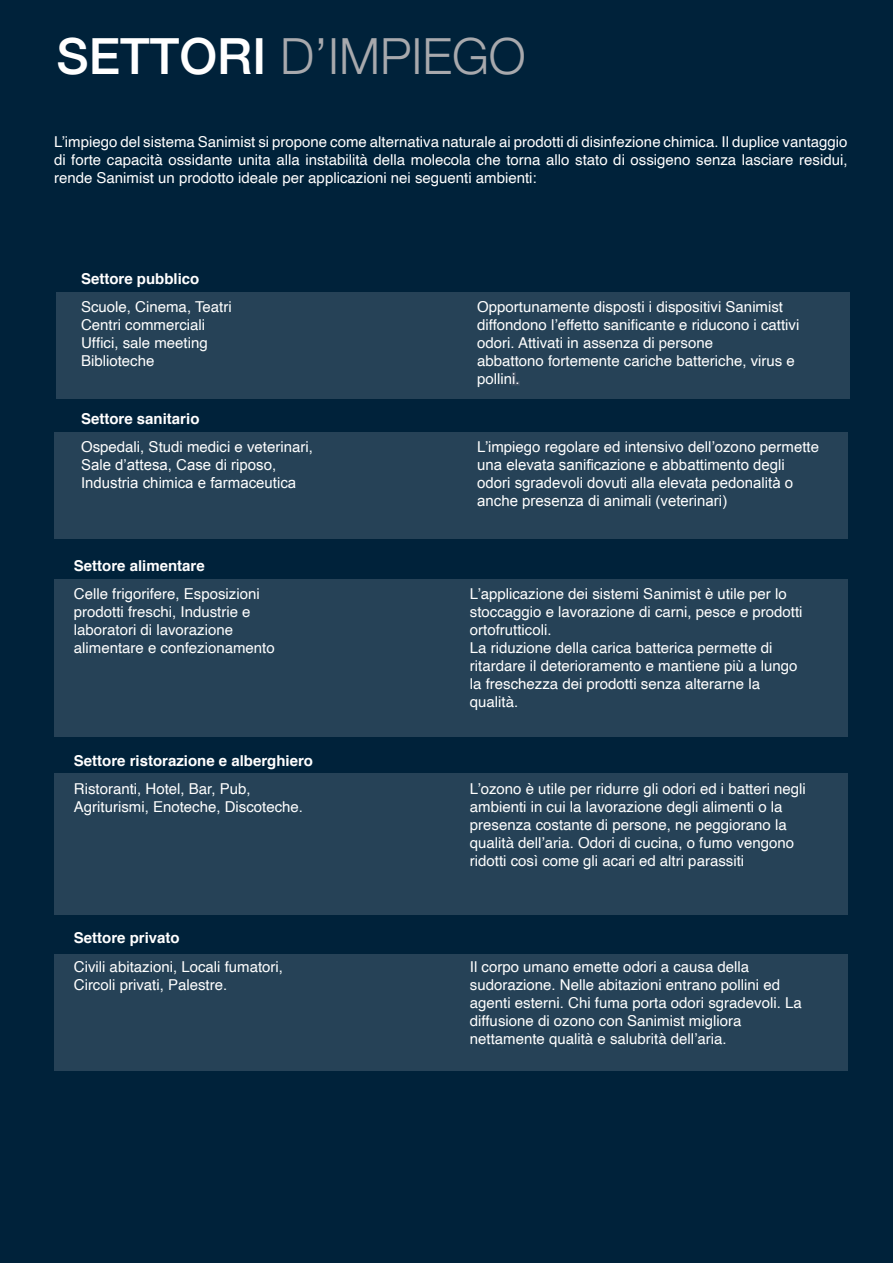
<style>
.page{position:relative;width:893px;height:1263px;background:#00223a}
.page>*{position:absolute;margin:0;border:0;box-sizing:border-box;transform-origin:0 0}
.t1{font:300 49.8px "Helvetica Neue";color:#a8a9ad}
.t2{font:15px/18px "Helvetica";color:#fff;text-align:justify}
.t3{font:15px "Arial";color:#fff}
.t4{font:700 15px "Helvetica";color:#fff}
.s1{font-weight:500;color:#fff}
</style>
<div class="page">
<div style="left:56px;top:292px;width:793px;height:107px;background:#264257"></div>
<div style="left:54px;top:432px;width:794px;height:106px;background:#264257"></div>
<div style="left:54px;top:579px;width:794px;height:158px;background:#264257"></div>
<div style="left:54px;top:774px;width:794px;height:141px;background:#264257"></div>
<div style="left:54px;top:954px;width:794px;height:116px;background:#264257"></div>
<p class="t1" style="left:57px;top:16px;width:471px"><span class="s1">SETTORI</span> D’IMPIEGO</p>
<p class="t2" style="left:54px;top:134px;width:795px">L’impiego del sistema Sanimist si propone come alternativa naturale ai prodotti di disinfezione chimica. Il duplice vantaggio di forte capacità ossidante unita alla instabilità della molecola che torna allo stato di ossigeno senza lasciare residui, rende Sanimist un prodotto ideale per applicazioni nei seguenti ambienti:</p>
<p class="t4" style="left:81px;top:266px;width:120px">Settore pubblico</p>
<p class="t2" style="left:81px;top:298px;width:152px">Scuole, Cinema, Teatri</p>
<p class="t2" style="left:81px;top:316px;width:126px">Centri commerciali</p>
<p class="t2" style="left:81px;top:334px;width:128px">Uffici, sale meeting</p>
<p class="t2" style="left:81px;top:352px;width:75px">Biblioteche</p>
<p class="t4" style="left:81px;top:406px;width:120px">Settore sanitario</p>
<p class="t2" style="left:81px;top:438px;width:233px">Ospedali, Studi medici e veterinari,</p>
<p class="t3" style="left:81px;top:455px;width:197px">Sale d’attesa, Case di riposo,</p>
<p class="t3" style="left:81px;top:473px;width:217px">Industria chimica e farmaceutica</p>
<p class="t4" style="left:74px;top:553px;width:132px">Settore alimentare</p>
<p class="t2" style="left:74px;top:585px;width:187px">Celle frigorifere, Esposizioni</p>
<p class="t2" style="left:74px;top:603px;width:178px">prodotti freschi, Industrie e</p>
<p class="t2" style="left:74px;top:621px;width:161px">laboratori di lavorazione</p>
<p class="t2" style="left:74px;top:639px;width:202px">alimentare e confezionamento</p>
<p class="t4" style="left:74px;top:748px;width:241px">Settore ristorazione e alberghiero</p>
<p class="t2" style="left:74px;top:780px;width:178px">Ristoranti, Hotel, Bar, Pub,</p>
<p class="t2" style="left:74px;top:798px;width:231px">Agriturismi, Enoteche, Discoteche.</p>
<p class="t4" style="left:74px;top:926px;width:107px">Settore privato</p>
<p class="t2" style="left:74px;top:958px;width:211px">Civili abitazioni, Locali fumatori,</p>
<p class="t2" style="left:74px;top:976px;width:155px">Circoli privati, Palestre.</p>
<p class="t2" style="left:477px;top:298px;width:307px">Opportunamente disposti i dispositivi Sanimist</p>
<p class="t2" style="left:477px;top:316px;width:324px">diffondono l’effetto sanificante e riducono i cattivi</p>
<p class="t2" style="left:477px;top:334px;width:237px">odori. Attivati in assenza di persone</p>
<p class="t2" style="left:477px;top:352px;width:319px">abbattono fortemente cariche batteriche, virus e</p>
<p class="t2" style="left:477px;top:370px;width:44px">pollini.</p>
<p class="t2" style="left:477px;top:438px;width:343px">L’impiego regolare ed intensivo dell’ozono permette</p>
<p class="t3" style="left:477px;top:455px;width:309px">una elevata sanificazione e abbattimento degli</p>
<p class="t3" style="left:477px;top:473px;width:317px">odori sgradevoli dovuti alla elevata pedonalità o</p>
<p class="t3" style="left:477px;top:491px;width:252px">anche presenza di animali (veterinari)</p>
<p class="t2" style="left:470px;top:585px;width:318px">L’applicazione dei sistemi Sanimist è utile per lo</p>
<p class="t2" style="left:470px;top:603px;width:334px">stoccaggio e lavorazione di carni, pesce e prodotti</p>
<p class="t2" style="left:470px;top:621px;width:83px">ortofrutticoli.</p>
<p class="t2" style="left:470px;top:639px;width:304px">La riduzione della carica batterica permette di</p>
<p class="t2" style="left:470px;top:657px;width:329px">ritardare il deterioramento e mantiene più a lungo</p>
<p class="t2" style="left:470px;top:675px;width:292px">la freschezza dei prodotti senza alterarne la</p>
<p class="t2" style="left:470px;top:693px;width:50px">qualità.</p>
<p class="t2" style="left:470px;top:780px;width:337px">L’ozono è utile per ridurre gli odori ed i batteri negli</p>
<p class="t2" style="left:470px;top:798px;width:314px">ambienti in cui la lavorazione degli alimenti o la</p>
<p class="t2" style="left:470px;top:816px;width:318px">presenza costante di persone, ne peggiorano la</p>
<p class="t2" style="left:470px;top:834px;width:326px">qualità dell’aria. Odori di cucina, o fumo vengono</p>
<p class="t2" style="left:470px;top:852px;width:276px">ridotti così come gli acari ed altri parassiti</p>
<p class="t2" style="left:470px;top:958px;width:281px">Il corpo umano emette odori a causa della</p>
<p class="t2" style="left:470px;top:976px;width:312px">sudorazione. Nelle abitazioni entrano pollini ed</p>
<p class="t2" style="left:470px;top:994px;width:333px">agenti esterni. Chi fuma porta odori sgradevoli. La</p>
<p class="t2" style="left:470px;top:1012px;width:273px">diffusione di ozono con Sanimist migliora</p>
<p class="t2" style="left:470px;top:1030px;width:258px">nettamente qualità e salubrità dell’aria.</p>
</div>
